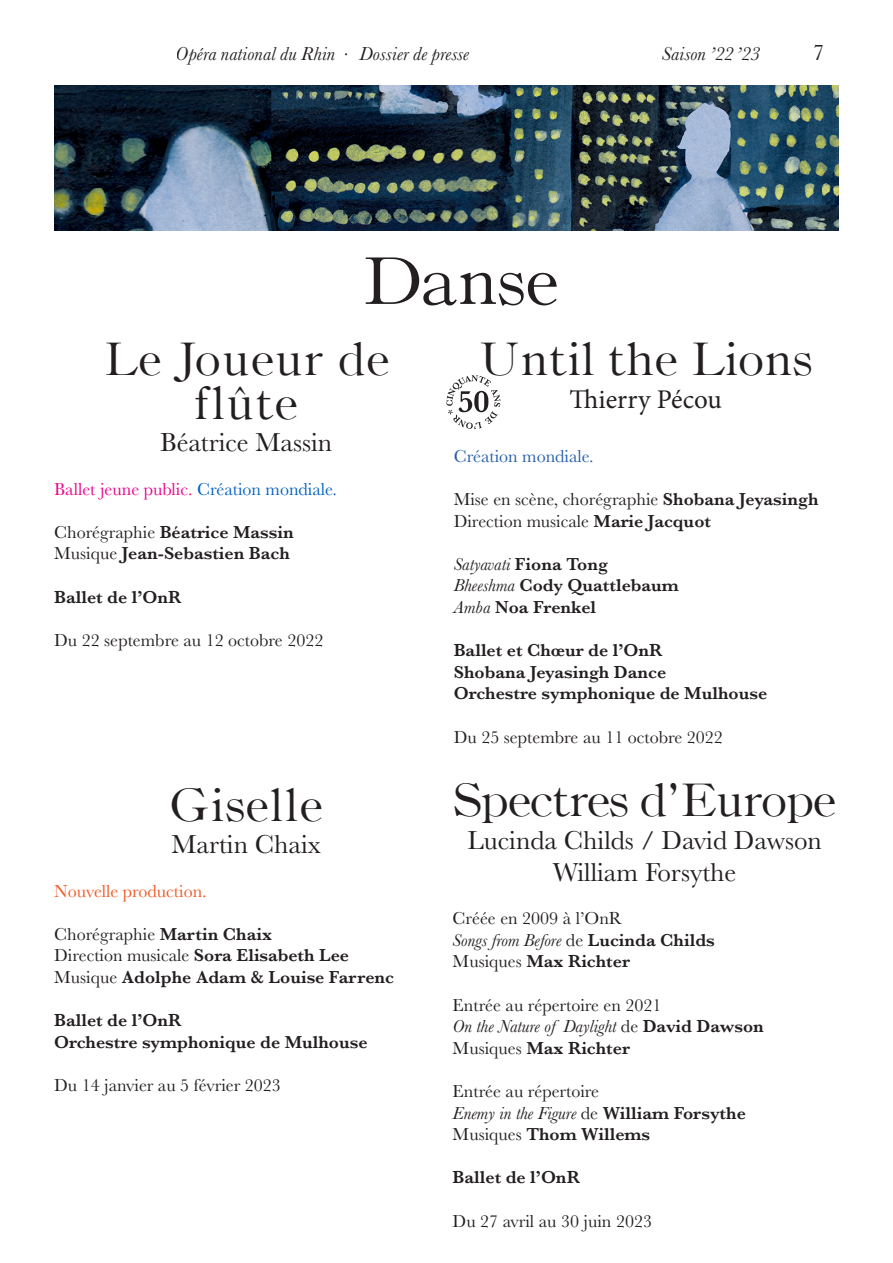
<style>
.page{position:relative;width:893px;height:1263px;background:#fff}
.page>*{position:absolute;margin:0;border:0;box-sizing:border-box;transform-origin:0 0}
.Titre_1___Binny_43pt{font:64.5px "Binny Old Style MTW01";letter-spacing:-.02em;color:#231f20}
.t1{font:45px/43.5px "Binny Old Style MTW01";color:#231f20;text-align:center}
.t2{font:45px "Binny Old Style MTW01";letter-spacing:-.04em;color:#231f20}
.t3{font:45px "Binny Old Style MTW01";letter-spacing:-.02em;color:#231f20}
.t4{font:27px/32.4px "Baskerville";color:#231f20;text-align:center}
.t5{font:27px "Minion Pro";color:#231f20}
.t6{font:23.4px "Baskerville";color:#231f20}
.t7{font:italic 19.5px "Baskerville";letter-spacing:.005em;color:#231f20}
.t8{font:600 18px/21.6px "Baskerville";color:#231f20}
.t9{font:18px "Baskerville";color:#231f20}
.t10{font:italic 18px "Baskerville";color:#231f20}
.t11{font:18px "Baskerville";color:#ed028c}
.t12{font:18px "Baskerville";color:#f05926}
.t13{font:18px "Baskerville";color:#255eaa}
.s1{color:#0563c1}
.s2{font-weight:400}
.s3{font-weight:600}
.s4{font-weight:600;font-style:normal}
.s5{font-weight:400;font-style:italic}
.s6{font-style:normal}
</style>
<div class="page">
<img style="left:54px;top:86px;width:785px;height:145px">
<svg style="left:446px;top:375px;width:54px;height:54px"></svg>
<p class="t7" style="left:176px;top:40px;width:295px">Opéra national du Rhin . Dossier de presse</p>
<p class="t7" style="left:662px;top:40px;width:100px">Saison ’22 ’23</p>
<p class="t6" style="left:812px;top:37px;width:13px">7</p>
<p class="Titre_1___Binny_43pt" style="left:360px;top:242px;width:200px">Danse</p>
<p class="t1" style="left:103px;top:338px;width:289px">Le Joueur de flûte</p>
<p class="t4" style="left:160px;top:427px;width:174px">Béatrice Massin</p>
<p class="t11" style="left:54px;top:477px;width:284px">Ballet jeune public. <span class="s1">Création mondiale.</span></p>
<p class="t8" style="left:54px;top:521px;width:241px"><span class="s2">Chorégraphie</span> Béatrice Massin</p>
<p class="t8" style="left:54px;top:542px;width:237px"><span class="s2">Musique</span> Jean-Sebastien Bach</p>
<p class="t8" style="left:54px;top:586px;width:129px">Ballet de l’OnR</p>
<p class="t9" style="left:54px;top:628px;width:271px">Du 22 septembre au 12 octobre 2022</p>
<p class="t3" style="left:479px;top:332px;width:336px">Until the Lions</p>
<p class="t5" style="left:570px;top:381px;width:154px">Thierry Pécou</p>
<p class="t13" style="left:454px;top:444px;width:141px">Création mondiale.</p>
<p class="t9" style="left:454px;top:488px;width:366px">Mise en scène, chorégraphie <span class="s3">Shobana Jeyasingh</span></p>
<p class="t9" style="left:454px;top:509px;width:259px">Direction musicale <span class="s3">Marie Jacquot</span></p>
<p class="t10" style="left:454px;top:552px;width:156px">Satyavati <span class="s4">Fiona Tong</span></p>
<p class="t8" style="left:454px;top:575px;width:227px"><span class="s5">Bheeshma</span> Cody Quattlebaum</p>
<p class="t8" style="left:454px;top:596px;width:144px"><span class="s5">Amba</span> Noa Frenkel</p>
<p class="t8" style="left:454px;top:639px;width:214px">Ballet et Chœur de l’OnR<br>Shobana Jeyasingh Dance</p>
<p class="t8" style="left:454px;top:683px;width:315px">Orchestre symphonique de Mulhouse</p>
<p class="t9" style="left:454px;top:725px;width:271px">Du 25 septembre au 11 octobre 2022</p>
<p class="t1" style="left:169px;top:784px;width:155px">Giselle</p>
<p class="t4" style="left:172px;top:829px;width:151px">Martin Chaix</p>
<p class="t12" style="left:54px;top:879px;width:154px">Nouvelle production.</p>
<p class="t9" style="left:54px;top:922px;width:219px">Chorégraphie <span class="s3">Martin Chaix</span></p>
<p class="t9" style="left:54px;top:944px;width:296px">Direction musicale <span class="s3">Sora Elisabeth Lee</span></p>
<p class="t8" style="left:54px;top:966px;width:341px"><span class="s2">Musique</span> Adolphe Adam &amp; Louise Farrenc</p>
<p class="t8" style="left:54px;top:1009px;width:315px">Ballet de l’OnR<br>Orchestre symphonique de Mulhouse</p>
<p class="t9" style="left:54px;top:1074px;width:228px">Du 14 janvier au 5 février 2023</p>
<p class="t2" style="left:453px;top:773px;width:385px">Spectres d’Europe</p>
<p class="t4" style="left:467px;top:824px;width:356px">Lucinda Childs / David Dawson<br>William Forsythe</p>
<p class="t9" style="left:453px;top:907px;width:171px">Créée en 2009 à l’OnR</p>
<p class="t10" style="left:453px;top:928px;width:264px">Songs from Before <span class="s6">de</span> <span class="s4">Lucinda Childs</span></p>
<p class="t8" style="left:453px;top:950px;width:179px"><span class="s2">Musiques</span> Max Richter</p>
<p class="t9" style="left:453px;top:993px;width:210px">Entrée au répertoire en 2021</p>
<p class="t10" style="left:453px;top:1014px;width:313px">On the Nature of Daylight <span class="s6">de</span> <span class="s4">David Dawson</span></p>
<p class="t8" style="left:453px;top:1037px;width:179px"><span class="s2">Musiques</span> Max Richter</p>
<p class="t9" style="left:453px;top:1080px;width:148px">Entrée au répertoire</p>
<p class="t10" style="left:453px;top:1101px;width:295px">Enemy in the Figure <span class="s6">de</span> <span class="s4">William Forsythe</span></p>
<p class="t8" style="left:453px;top:1123px;width:199px"><span class="s2">Musiques</span> Thom Willems</p>
<p class="t8" style="left:453px;top:1166px;width:129px">Ballet de l’OnR</p>
<p class="t9" style="left:453px;top:1209px;width:201px">Du 27 avril au 30 juin 2023</p>
</div>
